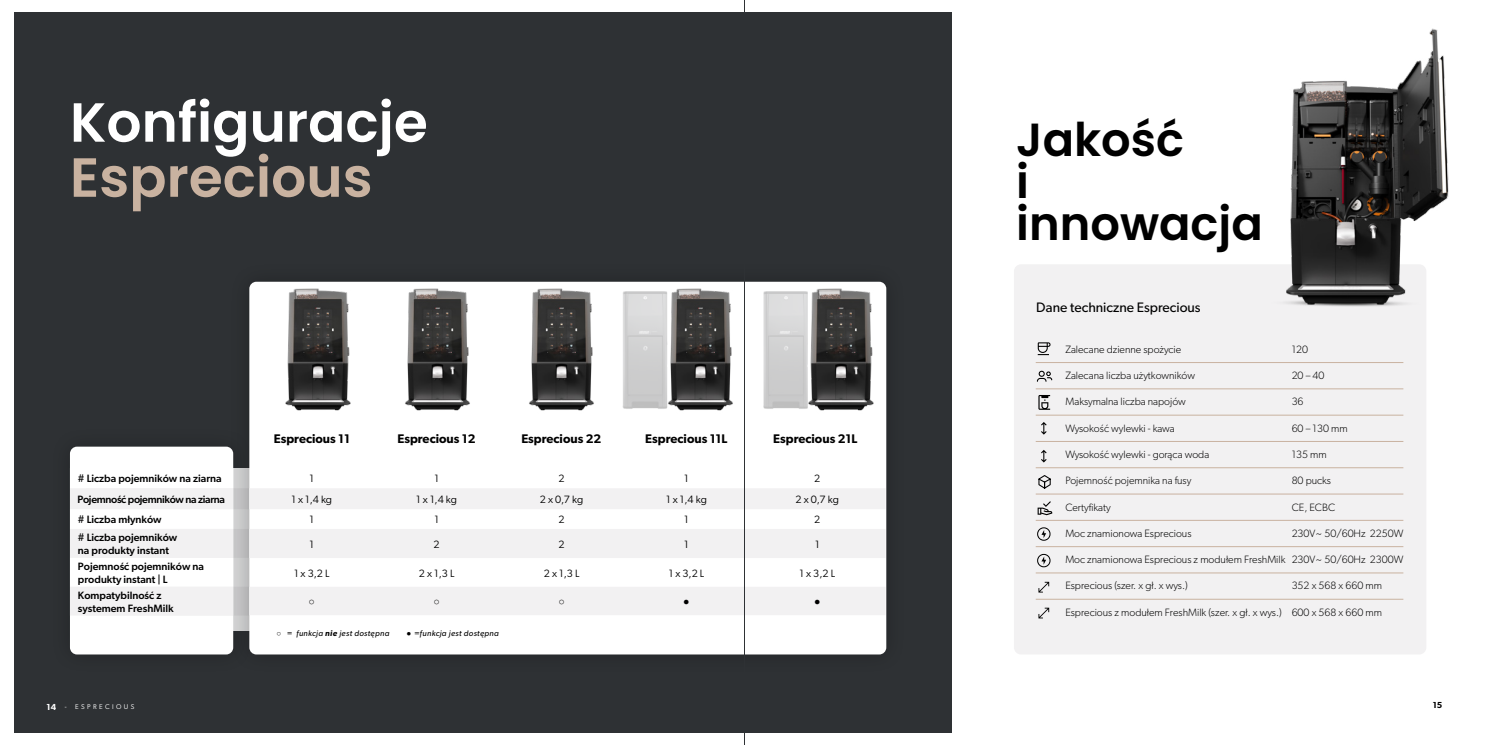
<style>
.page{position:relative;width:1489px;height:745px;background:#fff}
.page>*{position:absolute;margin:0;border:0;box-sizing:border-box;transform-origin:0 0}
.t1{font:600 55px "Poppins";color:#fff}
.t2{font:600 55px "Poppins";color:#c9b2a0}
.t3{font:600 46.38px/41.8px "Poppins";color:#000}
.t4{font:13.75px "Gibson";color:#000}
.t5{font:600 12.5px "Gibson";color:#000}
.t6{font:300 10.62px "Gibson";color:#000}
.t7{font:500 10.62px/12.8px "Gibson";color:#000}
.t8{font:10.62px "Gibson";color:#000}
.t9{font:10.62px "Arial";color:#000}
.t10{font:600 8.75px "Gibson";color:#000}
.t11{font:italic 8.12px "Gibson";letter-spacing:.04em;color:#000}
.t12{font:6.88px "Gibson";letter-spacing:.35em;color:#fff}
.s1{font-weight:600;font-size:8.75px}
.s2{font-family:"Arial"}
.s3{font-weight:600}
</style>
<div class="page">
<div style="left:14px;top:12px;width:937px;height:720px;background:#2e3134"></div>
<div style="left:70px;top:446px;width:163px;height:208px;background:#fff;border-radius:7px"></div>
<div style="left:230px;top:262px;width:676px;height:411px;background:#2c2f32"></div>
<div style="left:249px;top:281px;width:637px;height:373px;background:#fff;border-radius:7px"></div>
<svg style="left:249px;top:488px;width:636px;height:126px;fill:#f2f1f2"></svg>
<div style="left:1013px;top:264px;width:413px;height:390px;background:#f2f1f2;border-radius:7px"></div>
<svg style="left:1037px;top:527px;width:13px;height:13px"></svg>
<svg style="left:1037px;top:553px;width:13px;height:14px"></svg>
<svg style="left:1038px;top:581px;width:11px;height:11px"></svg>
<svg style="left:1038px;top:607px;width:11px;height:11px"></svg>
<svg style="left:1041px;top:422px;width:5px;height:12px"></svg>
<svg style="left:1041px;top:450px;width:5px;height:12px"></svg>
<svg style="left:1037px;top:342px;width:13px;height:13px"></svg>
<img style="left:1286px;top:28px;width:163px;height:279px">
<hr style="left:1035px;top:362px;width:368px;height:1px;background:#c9b2a0">
<hr style="left:1035px;top:414px;width:368px;height:1px;background:#c9b2a0">
<hr style="left:1035px;top:467px;width:368px;height:1px;background:#c9b2a0">
<hr style="left:1035px;top:520px;width:368px;height:1px;background:#c9b2a0">
<hr style="left:1035px;top:572px;width:368px;height:1px;background:#c9b2a0">
<hr style="left:1035px;top:388px;width:368px;height:1px;background:#c9b2a0">
<hr style="left:1035px;top:441px;width:368px;height:1px;background:#c9b2a0">
<hr style="left:1035px;top:493px;width:368px;height:1px;background:#c9b2a0">
<hr style="left:1035px;top:546px;width:368px;height:1px;background:#c9b2a0">
<hr style="left:1035px;top:598px;width:368px;height:1px;background:#c9b2a0">
<svg style="left:1036px;top:370px;width:16px;height:12px"></svg>
<svg style="left:1038px;top:395px;width:12px;height:14px"></svg>
<svg style="left:1037px;top:501px;width:15px;height:14px"></svg>
<svg style="left:1038px;top:475px;width:13px;height:14px"></svg>
<img style="left:249px;top:281px;width:115px;height:157px">
<img style="left:364px;top:281px;width:124px;height:130px">
<img style="left:488px;top:281px;width:139px;height:130px">
<img style="left:627px;top:281px;width:140px;height:130px">
<img style="left:767px;top:281px;width:120px;height:157px">
<svg style="left:70px;top:468px;width:179px;height:162px"></svg>
<hr style="left:744px;top:0;width:1px;height:744px;background:#2e3134">
<h1 class="t1" style="left:70px;top:90px;width:359px">Konfiguracje</h1>
<h1 class="t2" style="left:70px;top:145px;width:304px">Esprecious</h1>
<p class="t7" style="left:77px;top:468px;width:149px;line-height:20.4px"># Liczba pojemników na ziarna<br>Pojemność pojemników na ziarna # Liczba młynków</p>
<p class="t7" style="left:78px;top:530px;width:101px"># Liczba pojemników na produkty instant</p>
<p class="t7" style="left:78px;top:559px;width:128px">Pojemność pojemników na produkty instant | L</p>
<p class="t7" style="left:78px;top:588px;width:97px">Kompatybilność z systemem FreshMilk</p>
<p class="t12" style="left:47px;top:701px;width:89px"><span class="s1">14</span> - ESPRECIOUS</p>
<p class="t5" style="left:274px;top:430px;width:78px">Esprecious 11</p>
<p class="t5" style="left:397px;top:430px;width:80px">Esprecious 12</p>
<p class="t5" style="left:521px;top:430px;width:82px">Esprecious 22</p>
<p class="t5" style="left:645px;top:430px;width:84px">Esprecious 11L</p>
<p class="t5" style="left:773px;top:430px;width:86px">Esprecious 21L</p>
<p class="t8" style="left:309px;top:472px;width:6px">1</p>
<p class="t8" style="left:434px;top:472px;width:6px">1</p>
<p class="t8" style="left:558px;top:472px;width:8px">2</p>
<p class="t8" style="left:684px;top:472px;width:6px">1</p>
<p class="t8" style="left:814px;top:472px;width:8px">2</p>
<p class="t8" style="left:291px;top:492px;width:42px">1 x 1,4 kg</p>
<p class="t8" style="left:416px;top:492px;width:42px">1 x 1,4 kg</p>
<p class="t8" style="left:540px;top:492px;width:45px">2 x 0,7 kg</p>
<p class="t8" style="left:666px;top:492px;width:42px">1 x 1,4 kg</p>
<p class="t8" style="left:795px;top:492px;width:45px">2 x 0,7 kg</p>
<p class="t8" style="left:309px;top:513px;width:6px">1</p>
<p class="t8" style="left:434px;top:513px;width:6px">1</p>
<p class="t8" style="left:558px;top:513px;width:8px">2</p>
<p class="t8" style="left:684px;top:513px;width:6px">1</p>
<p class="t8" style="left:814px;top:513px;width:8px">2</p>
<p class="t8" style="left:309px;top:537px;width:6px">1</p>
<p class="t8" style="left:433px;top:537px;width:8px">2</p>
<p class="t8" style="left:558px;top:537px;width:8px">2</p>
<p class="t8" style="left:684px;top:537px;width:6px">1</p>
<p class="t8" style="left:815px;top:537px;width:6px">1</p>
<p class="t8" style="left:294px;top:566px;width:37px">1 x 3,2 L</p>
<p class="t8" style="left:419px;top:566px;width:37px">2 x 1,3 L</p>
<p class="t8" style="left:544px;top:566px;width:37px">2 x 1,3 L</p>
<p class="t8" style="left:668px;top:566px;width:37px">1 x 3,2 L</p>
<p class="t8" style="left:799px;top:566px;width:37px">1 x 3,2 L</p>
<p class="t9" style="left:308px;top:593px;width:8px">○</p>
<p class="t9" style="left:433px;top:593px;width:8px">○</p>
<p class="t9" style="left:558px;top:593px;width:8px">○</p>
<p class="t9" style="left:683px;top:593px;width:8px">●</p>
<p class="t9" style="left:814px;top:593px;width:8px">●</p>
<p class="t11" style="left:276px;top:627px;width:114px"><span class="s2">○</span> = funkcja <span class="s3">nie</span> jest dostępna</p>
<p class="t11" style="left:406px;top:627px;width:94px"><span class="s2">●</span> =funkcja jest dostępna</p>
<h2 class="t3" style="left:1016px;top:119px;width:248px">Jakość<br>i innowacja</h2>
<p class="t4" style="left:1036px;top:298px;width:166px">Dane techniczne Esprecious</p>
<p class="t6" style="left:1065px;top:342px;width:117px">Zalecane dzienne spożycie</p>
<p class="t6" style="left:1291px;top:342px;width:18px">120</p>
<p class="t6" style="left:1065px;top:369px;width:131px">Zalecana liczba użytkowników</p>
<p class="t6" style="left:1291px;top:369px;width:34px">20 – 40</p>
<p class="t6" style="left:1065px;top:395px;width:122px">Maksymalna liczba napojów</p>
<p class="t6" style="left:1291px;top:395px;width:13px">36</p>
<p class="t6" style="left:1065px;top:421px;width:111px">Wysokość wylewki - kawa</p>
<p class="t6" style="left:1291px;top:421px;width:57px">60 – 130 mm</p>
<p class="t6" style="left:1065px;top:447px;width:145px">Wysokość wylewki - gorąca woda</p>
<p class="t6" style="left:1291px;top:447px;width:36px">135 mm</p>
<p class="t6" style="left:1065px;top:474px;width:127px">Pojemność pojemnika na fusy</p>
<p class="t6" style="left:1291px;top:474px;width:41px">80 pucks</p>
<p class="t6" style="left:1065px;top:500px;width:47px">Certyfikaty</p>
<p class="t6" style="left:1291px;top:500px;width:45px">CE, ECBC</p>
<p class="t6" style="left:1065px;top:526px;width:128px">Moc znamionowa Esprecious</p>
<p class="t6" style="left:1291px;top:526px;width:113px">230V~ 50/60Hz 2250W</p>
<p class="t6" style="left:1065px;top:552px;width:339px">Moc znamionowa Esprecious z modułem FreshMilk 230V~ 50/60Hz 2300W</p>
<p class="t6" style="left:1065px;top:579px;width:124px">Esprecious (szer. x gł. x wys.)</p>
<p class="t6" style="left:1291px;top:579px;width:92px">352 x 568 x 660 mm</p>
<p class="t6" style="left:1065px;top:605px;width:318px">Esprecious z modułem FreshMilk (szer. x gł. x wys.) 600 x 568 x 660 mm</p>
<p class="t10" style="left:1432px;top:699px;width:11px">15</p>
</div>
